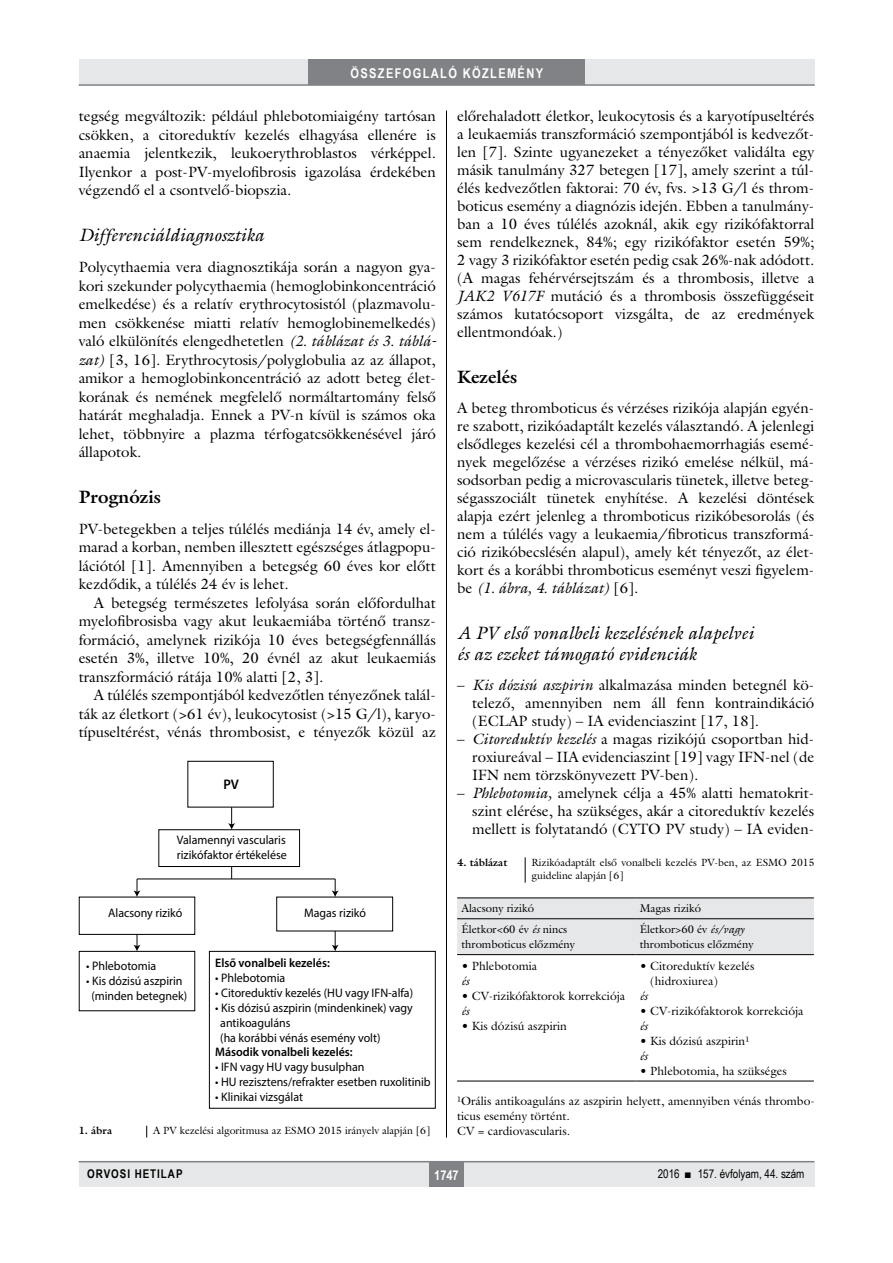
<style>
.page{position:relative;width:893px;height:1263px;background:#fff}
.page>*{position:absolute;margin:0;border:0;box-sizing:border-box;transform-origin:0 0}
.alcimkurziv{font:italic 18px/21.6px "Galliard Reg";color:#000}
.alcimbold{font:700 18px "Galliard Reg";color:#000}
.Body_tompa{font:15px/18.5px "Galliard Reg";color:#000;text-align:justify}
.Body_Text{font:15px/18px "Galliard Reg";color:#000;text-align:justify}
.t1{font:600 13.95px "Myriad Pro";color:#000}
.t2{font:700 13.5px "Arial Narrow";letter-spacing:.1em;color:#fff}
.t3{font:12.3px/14.9px "Myriad Pro";color:#000}
.t4{font:600 12.3px "Myriad Pro";color:#000}
.tabla{font:12px/15px "Galliard Reg";color:#000}
.tompa_8_10{font:12px/15px "Galliard Reg";color:#000}
.t5{font:12px "Arial Narrow";color:#000}
.t6{font:700 12px "Arial Narrow";letter-spacing:.08em;color:#000}
.tabla-2{font:italic 12px "Galliard Reg";color:#000}
.tablafej{font:11.25px/15px "Galliard Reg";color:#000}
.kepalairas2{font:10.5px/13.5px "Galliard Reg";color:#000}
.kepalairas1{font:700 10.5px "Galliard Reg";color:#000}
.s1{font-style:italic}
</style>
<div class="page">
<div style="left:79px;top:1161px;width:735px;height:25px;background:#e6e7e8"></div>
<div style="left:429px;top:1161px;width:34px;height:25px;background:#808285"></div>
<hr style="left:79px;top:1161px;width:735px;height:1px;background:#808285">
<div style="left:79px;top:60px;width:735px;height:25px;background:#e6e7e8"></div>
<div style="left:308px;top:60px;width:277px;height:25px;background:#808285"></div>
<hr style="left:79px;top:84px;width:736px;height:2px;background:#808285">
<hr style="left:446px;top:111px;width:1px;height:1026px;background:#000">
<svg style="left:525px;top:857px;width:1px;height:26px"></svg>
<div style="left:457px;top:898px;width:357px;height:56px;background:#e6e7e8"></div>
<hr style="left:457px;top:897px;width:178px;height:1px;background:#000">
<hr style="left:635px;top:897px;width:179px;height:1px;background:#000">
<hr style="left:457px;top:1081px;width:178px;height:1px;background:#000">
<hr style="left:635px;top:1081px;width:179px;height:1px;background:#000">
<hr style="left:457px;top:918px;width:178px;height:1px;background:#000">
<hr style="left:635px;top:918px;width:179px;height:1px;background:#000">
<hr style="left:457px;top:954px;width:178px;height:1px;background:#000">
<hr style="left:635px;top:954px;width:179px;height:1px;background:#000">
<div style="left:187px;top:761px;width:87px;height:46px;border:1px solid #000"></div>
<div style="left:158px;top:829px;width:142px;height:38px;border:1px solid #000"></div>
<div style="left:79px;top:897px;width:116px;height:38px;border:1px solid #000"></div>
<div style="left:79px;top:951px;width:116px;height:60px;border:1px solid #000"></div>
<div style="left:209px;top:951px;width:227px;height:157px;border:1px solid #000"></div>
<svg style="left:228px;top:807px;width:7px;height:23px"></svg>
<svg style="left:231px;top:866px;width:1px;height:12px"></svg>
<hr style="left:137px;top:878px;width:198px;height:1px;background:#000">
<svg style="left:332px;top:879px;width:7px;height:18px"></svg>
<svg style="left:133px;top:879px;width:8px;height:18px"></svg>
<svg style="left:133px;top:934px;width:8px;height:17px"></svg>
<svg style="left:332px;top:931px;width:7px;height:20px"></svg>
<p class="t2" style="left:350px;top:63px;width:194px">ÖSSZEFOGLALÓ KÖZLEMÉNY</p>
<p class="Body_tompa" style="left:79px;top:107px;width:359px">tegség megváltozik: például phlebotomiaigény tartósan csökken, a citoreduktív kezelés elhagyása ellenére is anaemia jelentkezik, leukoerythroblastos vérképpel.<br>Ilyenkor a post-PV-myelofibrosis igazolása érdekében végzendő el a csontvelő-biopszia.</p>
<p class="alcimkurziv" style="left:79px;top:224px;width:187px">Differenciáldiagnosztika</p>
<p class="Body_tompa" style="left:79px;top:257px;width:359px">Polycythaemia vera diagnosztikája során a nagyon gya&shy;kori szekunder polycythaemia (hemoglobinkoncentráció emelkedése) és a relatív erythrocytosistól (plazmavolu&shy;men csökkenése miatti relatív hemoglobinemelkedés) való elkülönítés elengedhetetlen <span class="s1">(2. táblázat és 3. táblá&shy;zat)</span> [3, 16]. Erythrocytosis/polyglobulia az az állapot, amikor a hemoglobinkoncentráció az adott beteg élet&shy;korának és nemének megfelelő normáltartomány felső határát meghaladja. Ennek a PV-n kívül is számos oka lehet, többnyire a plazma térfogatcsökkenésével járó állapotok.</p>
<p class="alcimbold" style="left:79px;top:485px;width:84px">Prognózis</p>
<p class="Body_tompa" style="left:79px;top:519px;width:359px">PV-betegekben a teljes túlélés mediánja 14 év, amely el&shy;marad a korban, nemben illesztett egészséges átlagpopu&shy;lációtól [1]. Amennyiben a betegség 60 éves kor előtt kezdődik, a túlélés 24 év is lehet.</p>
<p class="Body_Text" style="left:79px;top:593px;width:359px;line-height:18.5px;text-indent:15px">A betegség természetes lefolyása során előfordulhat myelofibrosisba vagy akut leukaemiába történő transz&shy;formáció, amelynek rizikója 10 éves betegségfennállás esetén 3%, illetve 10%, 20 évnél az akut leukaemiás transzformáció rátája 10% alatti [2, 3].</p>
<p class="Body_Text" style="left:79px;top:686px;width:359px;line-height:18.5px;text-indent:15px">A túlélés szempontjából kedvezőtlen tényezőnek talál&shy;ták az életkort (&gt;61 év), leukocytosist (&gt;15 G/l), karyo&shy;típuseltérést, vénás thrombosist, e tényezők közül az</p>
<p class="Body_Text" style="left:457px;top:107px;width:359px">előrehaladott életkor, leukocytosis és a karyotípuseltérés a leukaemiás transzformáció szempontjából is kedvezőt&shy;len [7]. Szinte ugyanezeket a tényezőket validálta egy másik tanulmány 327 betegen [17], amely szerint a túl&shy;élés kedvezőtlen faktorai: 70 év, fvs. &gt;13 G/l és throm&shy;boticus esemény a diagnózis idején. Ebben a tanulmány&shy;ban a 10 éves túlélés azoknál, akik egy rizikófaktorral sem rendelkeznek, 84%; egy rizikófaktor esetén 59%; 2 vagy 3 rizikófaktor esetén pedig csak 26%-nak adódott. (A magas fehérvérsejtszám és a thrombosis, illetve a <span class="s1">JAK2 V617F</span> mutáció és a thrombosis összefüggéseit számos kutatócsoport vizsgálta, de az eredmények ellentmondóak.)</p>
<p class="alcimbold" style="left:457px;top:365px;width:62px">Kezelés</p>
<p class="Body_tompa" style="left:457px;top:399px;width:359px;line-height:18px">A beteg thromboticus és vérzéses rizikója alapján egyén&shy;re szabott, rizikóadaptált kezelés választandó. A jelenlegi elsődleges kezelési cél a thrombohaemorrhagiás esemé&shy;nyek megelőzése a vérzéses rizikó emelése nélkül, má&shy;sodsorban pedig a microvascularis tünetek, illetve beteg&shy;ségasszociált tünetek enyhítése. A kezelési döntések alapja ezért jelenleg a thromboticus rizikóbesorolás (és nem a túlélés vagy a leukaemia/fibroticus transzformá&shy;ció rizikóbecslésén alapul), amely két tényezőt, az élet&shy;kort és a korábbi thromboticus eseményt veszi figyelem&shy;be <span class="s1">(1. ábra, 4. táblázat)</span> [6].</p>
<p class="alcimkurziv" style="left:457px;top:621px;width:298px">A PV első vonalbeli kezelésének alapelvei és az ezeket támogató evidenciák</p>
<p class="Body_tompa" style="left:472px;top:676px;width:344px;line-height:18px;text-align:left;text-indent:-15px">– <span class="s1">Kis dózisú aszpirin</span> alkalmazása minden betegnél kö&shy;telező, amennyiben nem áll fenn kontraindikáció (ECLAP study) – IA evidenciaszint [17, 18].</p>
<p class="Body_tompa" style="left:472px;top:730px;width:344px;line-height:18px;text-indent:-15px">– <span class="s1">Citoreduktív kezelés</span> a magas rizikójú csoportban hid&shy;roxiureával – IIA evidenciaszint [19] vagy IFN-nel (de IFN nem törzskönyvezett PV-ben).</p>
<p class="Body_tompa" style="left:472px;top:784px;width:344px;line-height:18px;text-indent:-15px">– <span class="s1">Phlebotomia,</span> amelynek célja a 45% alatti hematokrit&shy;szint elérése, ha szükséges, akár a citoreduktív kezelés mellett is folytatandó (CYTO PV study) – IA eviden-</p>
<p class="kepalairas1" style="left:457px;top:855px;width:52px">4. táblázat</p>
<p class="kepalairas2" style="left:531px;top:855px;width:285px">Rizikóadaptált első vonalbeli kezelés PV-ben, az ESMO 2015 guideline alapján [6]</p>
<p class="tablafej" style="left:461px;top:901px;width:74px">Alacsony rizikó</p>
<p class="tablafej" style="left:640px;top:901px;width:63px">Magas rizikó</p>
<p class="tablafej" style="left:461px;top:922px;width:115px">Életkor&lt;60 év <span class="s1">és</span> nincs thromboticus előzmény</p>
<p class="tablafej" style="left:640px;top:922px;width:115px">Életkor&gt;60 év <span class="s1">és/vagy </span>thromboticus előzmény</p>
<p class="tabla" style="left:461px;top:958px;width:77px">• Phlebotomia</p>
<p class="tabla-2" style="left:461px;top:973px;width:9px">és</p>
<p class="tabla" style="left:461px;top:988px;width:165px">• CV-rizikófaktorok korrekciója</p>
<p class="tabla-2" style="left:461px;top:1003px;width:9px">és</p>
<p class="tabla" style="left:461px;top:1018px;width:107px">• Kis dózisú aszpirin</p>
<p class="t1" style="left:223px;top:775px;width:17px">PV</p>
<p class="t3" style="left:177px;top:832px;width:111px">Valamennyi vascularis rizikófaktor értékelése</p>
<p class="t3" style="left:108px;top:906px;width:76px">Alacsony rizikó</p>
<p class="t3" style="left:304px;top:906px;width:64px">Magas rizikó</p>
<p class="t4" style="left:215px;top:955px;width:116px">Első vonalbeli kezelés:</p>
<p class="t3" style="left:215px;top:970px;width:72px">• Phlebotomia</p>
<p class="t3" style="left:215px;top:985px;width:199px">• Citoreduktív kezelés (HU vagy IFN-alfa)</p>
<p class="t3" style="left:215px;top:1000px;width:199px">• Kis dózisú aszpirin (mindenkinek) vagy</p>
<p class="t3" style="left:220px;top:1015px;width:72px">antikoaguláns</p>
<p class="t3" style="left:220px;top:1030px;width:162px">(ha korábbi vénás esemény volt)</p>
<p class="t4" style="left:215px;top:1044px;width:139px">Második vonalbeli kezelés:</p>
<p class="t3" style="left:215px;top:1059px;width:151px">• IFN vagy HU vagy busulphan</p>
<p class="t3" style="left:215px;top:1074px;width:217px">• HU rezisztens/refrakter esetben ruxolitinib</p>
<p class="t3" style="left:215px;top:1089px;width:89px">• Klinikai vizsgálat</p>
<p class="tabla" style="left:650px;top:958px;width:106px;text-indent:-11px">• Citoreduktív kezelés (hidroxiurea)</p>
<p class="tabla-2" style="left:640px;top:988px;width:9px">és</p>
<p class="tabla" style="left:640px;top:1003px;width:165px">• CV-rizikófaktorok korrekciója</p>
<p class="tabla-2" style="left:640px;top:1018px;width:9px">és</p>
<p class="tabla" style="left:640px;top:1033px;width:111px">• Kis dózisú aszpirin¹</p>
<p class="tabla-2" style="left:640px;top:1048px;width:9px">és</p>
<p class="tabla" style="left:640px;top:1063px;width:148px">• Phlebotomia, ha szükséges</p>
<p class="tompa_8_10" style="left:457px;top:1094px;width:359px">¹Orális antikoaguláns az aszpirin helyett, amennyiben vénás thrombo&shy;ticus esemény történt.</p>
<p class="tompa_8_10" style="left:457px;top:1124px;width:114px">CV = cardiovascularis.</p>
<p class="t3" style="left:86px;top:959px;width:72px">• Phlebotomia</p>
<p class="t3" style="left:86px;top:973px;width:102px;text-align:center">• Kis dózisú aszpirin (minden betegnek)</p>
<p class="kepalairas1" style="left:79px;top:1124px;width:35px">1. ábra</p>
<p class="kepalairas2" style="left:153px;top:1124px;width:279px">A PV kezelési algoritmusa az ESMO 2015 irányelv alapján [6]</p>
<p class="t6" style="left:87px;top:1165px;width:97px">ORVOSI HETILAP</p>
<p class="t2" style="left:434px;top:1165px;width:26px">1747</p>
<p class="t5" style="left:658px;top:1165px;width:148px">2016 ■ 157. évfolyam, 44. szám</p>
</div>
